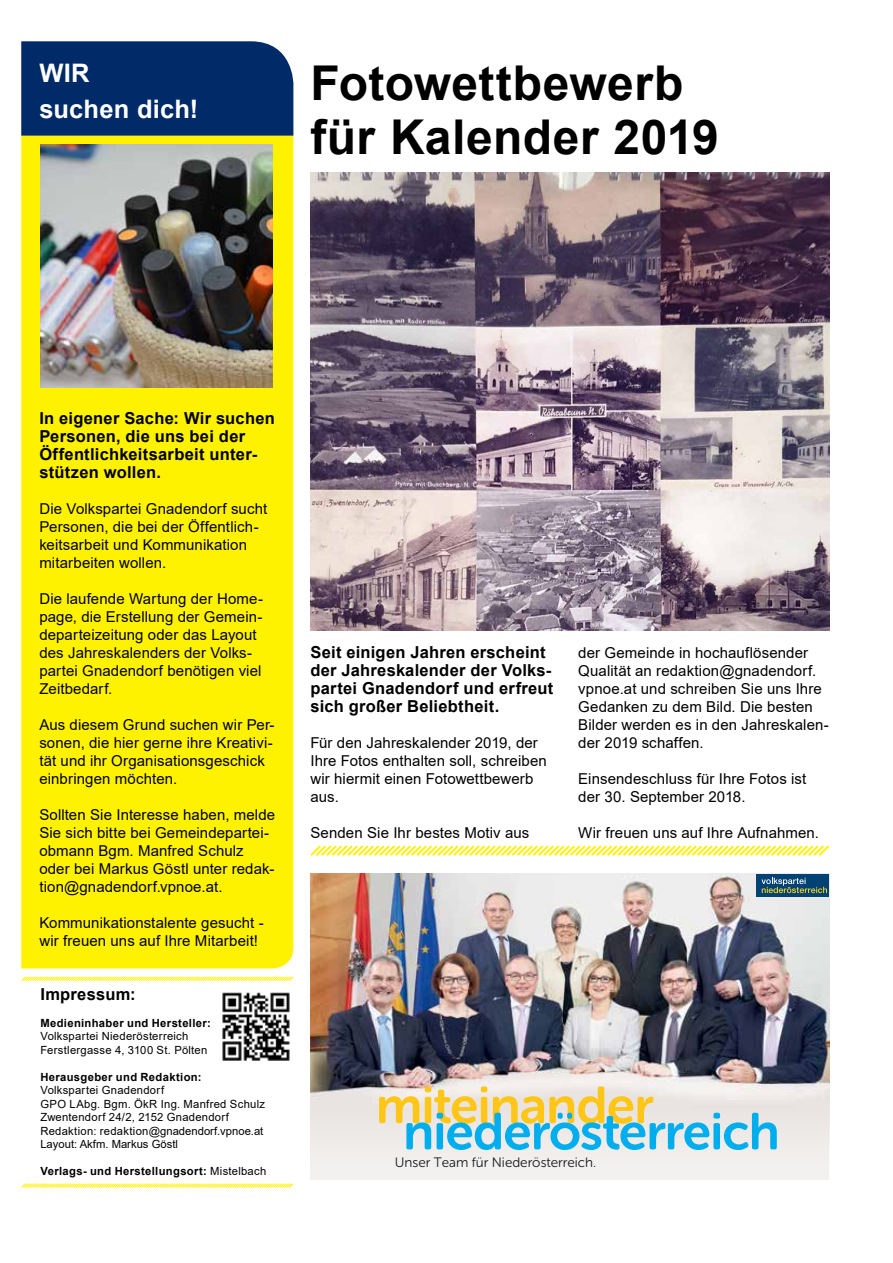
<style>
.page{position:relative;width:893px;height:1263px;background:#fff}
.page>*{position:absolute;margin:0;border:0;box-sizing:border-box;transform-origin:0 0}
.t1{font:700 48px/54px "Arial";letter-spacing:.01em;color:#000}
.t2{font:700 25.5px/36px "Arial";letter-spacing:.01em;color:#fff}
.t3{font:700 16.5px/18px "Arial";letter-spacing:.015em;color:#000}
.t4{font:15px/18px "Arial";letter-spacing:.01em;color:#000}
.t5{font:13.65px "Museo Sans Rounded 300";color:#16181e}
.t6{font:11.25px/13.5px "Arial";letter-spacing:.025em;color:#000}
.t7{font:700 11.25px "Arial";letter-spacing:.03em;color:#000}
.s1{font-weight:400}
</style>
<div class="page">
<div style="left:21px;top:41px;width:272px;height:95px;background:#002a68"></div>
<div style="left:21px;top:136px;width:272px;height:832px;background:#fff200"></div>
<svg style="left:21px;top:976px;width:273px;height:5px"></svg>
<svg style="left:21px;top:1183px;width:273px;height:5px"></svg>
<img style="left:310px;top:172px;width:519px;height:458px">
<img style="left:222px;top:992px;width:68px;height:69px">
<img style="left:40px;top:145px;width:233px;height:243px">
<svg style="left:310px;top:845px;width:520px;height:11px"></svg>
<div style="left:310px;top:874px;width:519px;height:306px;background:#f3f1ef"></div>
<img style="left:310px;top:874px;width:519px;height:249px">
<svg style="left:379px;top:1086px;width:398px;height:64px"></svg>
<div style="left:756px;top:875px;width:73px;height:22px;background:#004274"></div>
<svg style="left:761px;top:878px;width:66px;height:15px"></svg>
<h2 class="t2" style="left:39px;top:55px;width:161px">WIR<br>suchen dich!</h2>
<h1 class="t1" style="left:310px;top:56px;width:410px">Fotowettbewerb für Kalender 2019</h1>
<p class="t3" style="left:39px;top:409px;width:237px">In eigener Sache: Wir suchen<br>Personen, die uns bei der<br>Öffentlichkeitsarbeit unter&shy;stützen wollen.</p>
<p class="t4" style="left:39px;top:499px;width:229px">Die Volkspartei Gnadendorf sucht<br>Personen, die bei der Öffentlich&shy;keitsarbeit und Kommunikation mitarbeiten wollen.</p>
<p class="t4" style="left:39px;top:589px;width:225px">Die laufende Wartung der Home&shy;page, die Erstellung der Gemein&shy;departeizeitung oder das Layout des Jahreskalenders der Volks&shy;partei Gnadendorf benötigen viel<br>Zeitbedarf.</p>
<p class="t4" style="left:39px;top:715px;width:237px">Aus diesem Grund suchen wir Per&shy;sonen, die hier gerne ihre Kreativi&shy;tät und ihr Organisationsgeschick einbringen möchten.</p>
<p class="t4" style="left:39px;top:805px;width:237px">Sollten Sie Interesse haben, melde<br>Sie sich bitte bei Gemeindepartei&shy;obmann Bgm. Manfred Schulz oder bei Markus Göstl unter redak&shy;tion@gnadendorf.vpnoe.at.</p>
<p class="t4" style="left:39px;top:913px;width:226px">Kommunikationstalente gesucht - wir freuen uns auf Ihre Mitarbeit!</p>
<p class="t3" style="left:40px;top:985px;width:97px">Impressum:</p>
<p class="t7" style="left:40px;top:1015px;width:172px">Medieninhaber und Hersteller:</p>
<p class="t6" style="left:40px;top:1030px;width:168px">Volkspartei Niederösterreich<br>Ferstlergasse 4, 3100 St. Pölten</p>
<p class="t7" style="left:40px;top:1069px;width:163px">Herausgeber und Redaktion:</p>
<p class="t6" style="left:40px;top:1084px;width:226px">Volkspartei Gnadendorf<br>GPO LAbg. Bgm. ÖkR Ing. Manfred Schulz Zwentendorf 24/2, 2152 Gnadendorf Redaktion: redaktion@gnadendorf.vpnoe.at Layout: Akfm. Markus Göstl</p>
<p class="t7" style="left:40px;top:1163px;width:227px">Verlags- und Herstellungsort: <span class="s1">Mistelbach</span></p>
<p class="t3" style="left:310px;top:643px;width:244px">Seit einigen Jahren erscheint der Jahreskalender der Volks&shy;partei Gnadendorf und erfreut sich großer Beliebtheit.</p>
<p class="t4" style="left:310px;top:733px;width:238px">Für den Jahreskalender 2019, der<br>Ihre Fotos enthalten soll, schreiben wir hiermit einen Fotowettbewerb aus.</p>
<p class="t4" style="left:310px;top:823px;width:220px">Senden Sie Ihr bestes Motiv aus</p>
<p class="t4" style="left:578px;top:643px;width:252px">der Gemeinde in hochauflösender<br>Qualität an redaktion@gnadendorf. vpnoe.at und schreiben Sie uns Ihre<br>Gedanken zu dem Bild. Die besten<br>Bilder werden es in den Jahreskalen&shy;der 2019 schaffen.</p>
<p class="t4" style="left:578px;top:769px;width:229px">Einsendeschluss für Ihre Fotos ist der 30. September 2018.</p>
<p class="t4" style="left:578px;top:823px;width:242px">Wir freuen uns auf Ihre Aufnahmen.</p>
<p class="t5" style="left:395px;top:1155px;width:203px">Unser Team für Niederösterreich.</p>
</div>
